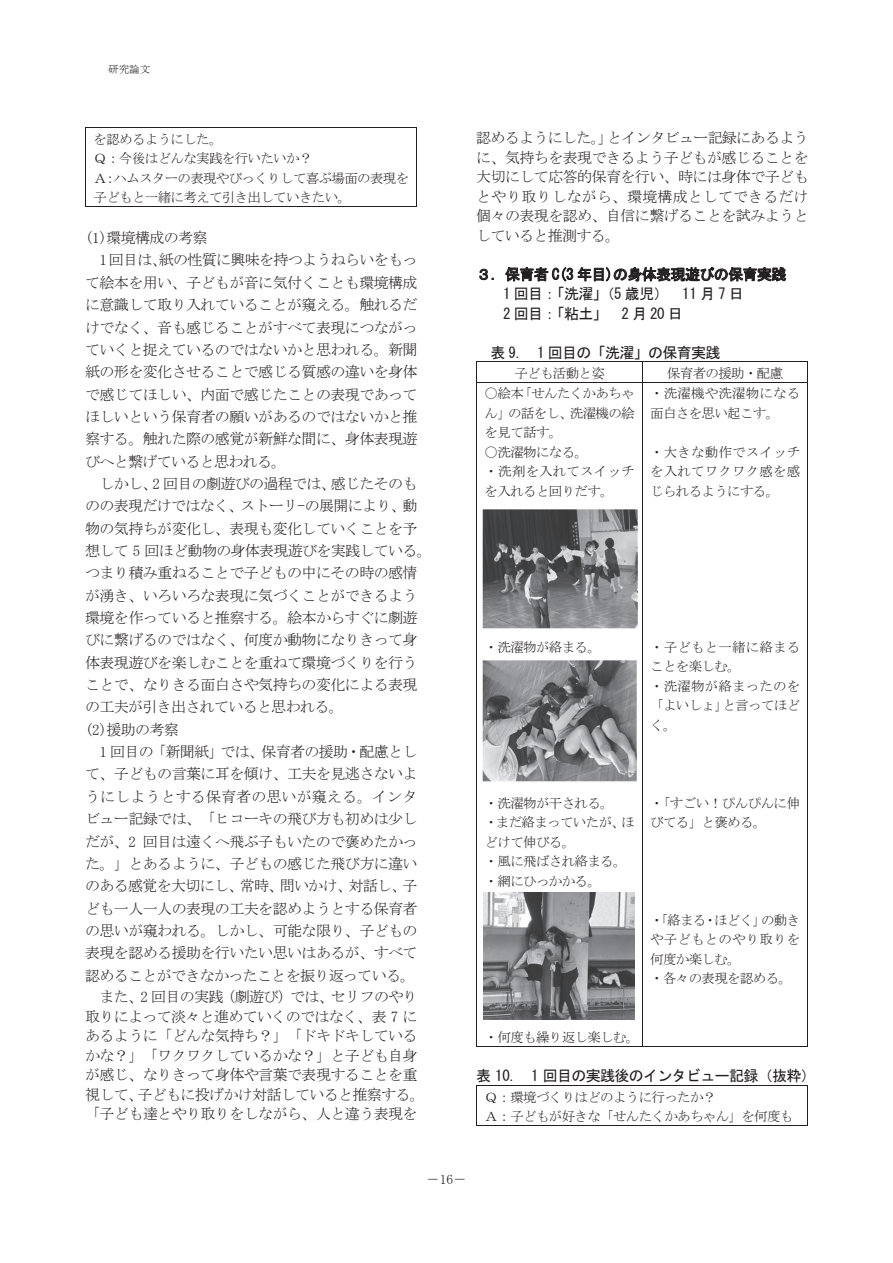
<style>
.page{position:relative;width:893px;height:1263px;background:#fff}
.page>*{position:absolute;margin:0;border:0;box-sizing:border-box;transform-origin:0 0}
.t1{font:15px/19.5px "MS Mincho";letter-spacing:-.04em;color:#231f20}
.t2{font:15px/19.5px "MS Gothic";letter-spacing:-.045em;color:#231f20}
.t3{font:15px "MS Mincho";letter-spacing:.005em;color:#231f20}
.t4{font:13.5px/19.5px "MS Mincho";letter-spacing:-.045em;color:#231f20}
.t5{font:13.5px/19.5px "MS Mincho";letter-spacing:.005em;color:#231f20}
.t6{font:10.5px "MS Mincho";color:#231f20}
</style>
<div class="page">
<hr style="left:85px;top:128px;width:332px;height:1px;background:#231f20">
<hr style="left:85px;top:128px;width:1px;height:79px;background:#231f20">
<hr style="left:85px;top:206px;width:331px;height:1px;background:#231f20">
<hr style="left:416px;top:128px;width:1px;height:79px;background:#231f20">
<hr style="left:476px;top:362px;width:332px;height:1px;background:#231f20">
<svg style="left:476px;top:363px;width:1px;height:19px"></svg>
<svg style="left:642px;top:363px;width:1px;height:19px"></svg>
<svg style="left:807px;top:363px;width:1px;height:19px"></svg>
<hr style="left:476px;top:382px;width:332px;height:1px;background:#231f20">
<hr style="left:476px;top:383px;width:1px;height:663px;background:#231f20">
<hr style="left:476px;top:1046px;width:166px;height:1px;background:#231f20">
<hr style="left:642px;top:383px;width:1px;height:663px;background:#231f20">
<hr style="left:642px;top:1046px;width:165px;height:1px;background:#231f20">
<hr style="left:807px;top:383px;width:1px;height:663px;background:#231f20">
<hr style="left:476px;top:1085px;width:332px;height:1px;background:#231f20">
<hr style="left:476px;top:1086px;width:1px;height:40px;background:#231f20">
<hr style="left:476px;top:1125px;width:331px;height:1px;background:#231f20">
<hr style="left:807px;top:1086px;width:1px;height:40px;background:#231f20">
<img style="left:483px;top:509px;width:155px;height:119px">
<img style="left:482px;top:660px;width:155px;height:121px">
<img style="left:484px;top:892px;width:150px;height:127px">
<p class="t6" style="left:108px;top:64px;width:43px">研究論文</p>
<p class="t4" style="left:94px;top:129px;width:317px">を認めるようにした。<br>Ｑ：今後はどんな実践を行いたいか？<br>Ａ：ハムスターの表現やびっくりして喜ぶ場面の表現を子どもと一緒に考えて引き出していきたい。</p>
<p class="t1" style="left:85px;top:228px;width:124px">(1)環境構成の考察</p>
<p class="t1" style="left:99px;top:250px;width:320px">1 回目は、紙の性質に興味を持つようねらいをもっ</p>
<p class="t1" style="left:85px;top:273px;width:334px">て絵本を用い、子どもが音に気付くことも環境構成</p>
<p class="t1" style="left:85px;top:295px;width:334px">に意識して取り入れていることが窺える。触れるだ</p>
<p class="t1" style="left:85px;top:317px;width:334px">けでなく、音も感じることがすべて表現につながっ</p>
<p class="t1" style="left:85px;top:340px;width:334px">ていくと捉えているのではないかと思われる。新聞</p>
<p class="t1" style="left:85px;top:362px;width:334px">紙の形を変化させることで感じる質感の違いを身体</p>
<p class="t1" style="left:85px;top:384px;width:334px">で感じてほしい、内面で感じたことの表現であって</p>
<p class="t1" style="left:85px;top:407px;width:334px">ほしいという保育者の願いがあるのではないかと推</p>
<p class="t1" style="left:85px;top:429px;width:334px">察する。触れた際の感覚が新鮮な間に、身体表現遊</p>
<p class="t1" style="left:85px;top:451px;width:203px">びへと繋げていると思われる。</p>
<p class="t1" style="left:99px;top:474px;width:320px">しかし、2 回目の劇遊びの過程では、感じたそのも</p>
<p class="t1" style="left:85px;top:496px;width:334px">のの表現だけではなく、ストーリ-の展開により、動</p>
<p class="t1" style="left:85px;top:518px;width:334px">物の気持ちが変化し、表現も変化していくことを予</p>
<p class="t1" style="left:85px;top:541px;width:348px">想して 5 回ほど動物の身体表現遊びを実践している。</p>
<p class="t1" style="left:85px;top:563px;width:334px">つまり積み重ねることで子どもの中にその時の感情</p>
<p class="t1" style="left:85px;top:585px;width:334px">が湧き、いろいろな表現に気づくことができるよう</p>
<p class="t1" style="left:85px;top:608px;width:334px">環境を作っていると推察する。絵本からすぐに劇遊</p>
<p class="t1" style="left:85px;top:630px;width:334px">びに繋げるのではなく、何度か動物になりきって身</p>
<p class="t1" style="left:85px;top:653px;width:334px">体表現遊びを楽しむことを重ねて環境づくりを行う</p>
<p class="t1" style="left:85px;top:675px;width:334px">ことで、なりきる面白さや気持ちの変化による表現</p>
<p class="t1" style="left:85px;top:697px;width:260px">の工夫が引き出されていると思われる。</p>
<p class="t1" style="left:85px;top:720px;width:95px">(2)援助の考察</p>
<p class="t1" style="left:99px;top:742px;width:320px">1 回目の「新聞紙」では、保育者の援助・配慮とし</p>
<p class="t1" style="left:85px;top:764px;width:334px">て、子どもの言葉に耳を傾け、工夫を見逃さないよ</p>
<p class="t3" style="left:85px;top:789px;width:334px">うにしようとする保育者の思いが窺える。インタ</p>
<p class="t1" style="left:85px;top:809px;width:334px">ビュー記録では、「ヒコーキの飛び方も初めは少し</p>
<p class="t1" style="left:85px;top:831px;width:334px">だが、2 回目は遠くへ飛ぶ子もいたので褒めたかっ</p>
<p class="t1" style="left:85px;top:854px;width:334px">た。」とあるように、子どもの感じた飛び方に違い</p>
<p class="t1" style="left:85px;top:876px;width:334px">のある感覚を大切にし、常時、問いかけ、対話し、子</p>
<p class="t1" style="left:85px;top:898px;width:334px">ども一人一人の表現の工夫を認めようとする保育者</p>
<p class="t1" style="left:85px;top:921px;width:334px">の思いが窺われる。しかし、可能な限り、子どもの</p>
<p class="t1" style="left:85px;top:943px;width:334px">表現を認める援助を行いたい思いはあるが、すべて</p>
<p class="t1" style="left:85px;top:965px;width:332px">認めることができなかったことを振り返っている。</p>
<p class="t1" style="left:99px;top:987px;width:320px">また、2 回目の実践（劇遊び）では、セリフのやり</p>
<p class="t1" style="left:85px;top:1006px;width:341px">取りによって淡々と進めていくのではなく、表 7 にあるように「どんな気持ち？」「ドキドキしているかな？」「ワクワクしているかな？」と子ども自身が感じ、なりきって身体や言葉で表現することを重視して、子どもに投げかけ対話していると推察する。「子ども達とやり取りをしながら、人と違う表現を</p>
<p class="t1" style="left:476px;top:128px;width:334px;text-align:justify">認めるようにした。」とインタビュー記録にあるように、気持ちを表現できるよう子どもが感じることを大切にして応答的保育を行い、時には身体で子どもとやり取りしながら、環境構成としてできるだけ個々の表現を認め、自信に繋げることを試みようとしていると推測する。</p>
<p class="t2" style="left:503px;top:264px;width:285px;text-indent:-27px">３．保育者 C(3 年目)の身体表現遊びの保育実践<br>1 回目：「洗濯」（5 歳児） 11 月 7 日<br>2 回目：「粘土」 2 月 20 日</p>
<p class="t2" style="left:490px;top:342px;width:231px">表 9. 1 回目の「洗濯」の保育実践</p>
<p class="t4" style="left:514px;top:363px;width:92px">子ども活動と姿</p>
<p class="t4" style="left:667px;top:363px;width:118px">保育者の援助・配慮</p>
<p class="t4" style="left:485px;top:384px;width:152px">〇絵本「せんたくかあちゃん」の話をし、洗濯機の絵を見て話す。<br>〇洗濯物になる。<br>・洗剤を入れてスイッチを入れると回りだす。</p>
<p class="t5" style="left:650px;top:384px;width:152px">・洗濯機や洗濯物になる面白さを思い起こす。</p>
<p class="t4" style="left:650px;top:442px;width:152px;text-align:justify">・大きな動作でスイッチを入れてワクワク感を感じられるようにする。</p>
<p class="t4" style="left:485px;top:637px;width:118px">・洗濯物が絡まる。</p>
<p class="t5" style="left:650px;top:637px;width:152px">・子どもと一緒に絡まることを楽しむ。<br>・洗濯物が絡まったのを「よいしょ」と言ってほどく。</p>
<p class="t4" style="left:485px;top:793px;width:152px">・洗濯物が干される。<br>・まだ絡まっていたが、ほどけて伸びる。<br>・風に飛ばされ絡まる。・網にひっかかる。</p>
<p class="t4" style="left:650px;top:793px;width:151px">・「すごい！ぴんぴんに伸びてる」と褒める。</p>
<p class="t4" style="left:650px;top:910px;width:152px">・「絡まる・ほどく」の動きや子どもとのやり取りを何度か楽しむ。<br>・各々の表現を認める。</p>
<p class="t4" style="left:485px;top:1027px;width:156px">・何度も繰り返し楽しむ。</p>
<p class="t2" style="left:476px;top:1066px;width:341px">表 10. 1 回目の実践後のインタビュー記録（抜粋）</p>
<p class="t4" style="left:485px;top:1087px;width:310px">Ｑ：環境づくりはどのように行ったか？<br>Ａ：子どもが好きな「せんたくかあちゃん」を何度も</p>
<p class="t4" style="left:426px;top:1169px;width:42px">－16－</p>
</div>
